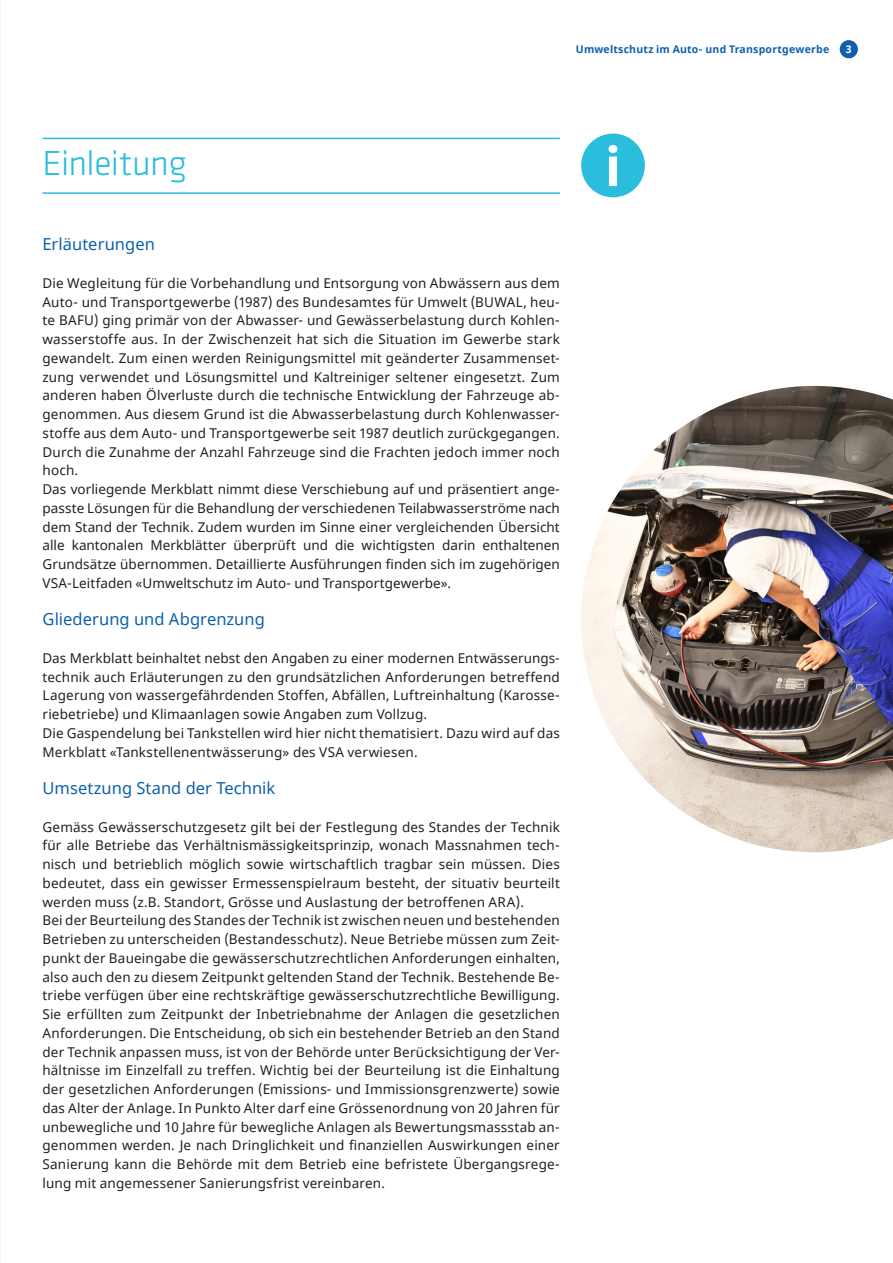
<style>
.page{position:relative;width:893px;height:1263px;background:#fff}
.page>*{position:absolute;margin:0;border:0;box-sizing:border-box;transform-origin:0 0}
.t1{font:300 36px "Klavika Basic";letter-spacing:-.015em;color:#2abdd9}
.t2{font:16.5px "Noto Sans";color:#0e60ac}
.t3{font:13.5px/18.8px "Noto Sans";letter-spacing:.01em;color:#231f20}
.t4{font:700 10.5px "Noto Sans";letter-spacing:.02em;color:#0e60ac}
.t5{font:700 10.5px "Noto Sans";color:#fff}
</style>
<div class="page">
<hr style="left:0;top:0;width:1px;height:1263px;background:#bfbfbf">
<img style="left:581px;top:386px;width:312px;height:466px">
<div style="left:840px;top:40px;width:18px;height:18px;background:#0e60ac;border-radius:50%"></div>
<hr style="left:43px;top:138px;width:517px;height:1px;background:#2abdd9">
<hr style="left:43px;top:192px;width:517px;height:2px;background:#2abdd9">
<div style="left:581px;top:134px;width:64px;height:63px;background:#2abddc;border-radius:50%"></div>
<svg style="left:609px;top:145px;width:8px;height:41px"></svg>
<p class="t4" style="left:576px;top:41px;width:255px">Umweltschutz im Auto- und Transportgewerbe</p>
<p class="t5" style="left:846px;top:42px;width:7px">3</p>
<h1 class="t1" style="left:43px;top:142px;width:146px">Einleitung</h1>
<p class="t2" style="left:43px;top:233px;width:114px">Erläuterungen</p>
<p class="t3" style="left:43px;top:274px;width:519px">Die Wegleitung für die Vorbehandlung und Entsorgung von Abwässern aus dem Auto- und Transportgewerbe (1987) des Bundesamtes für Umwelt (BUWAL, heu&shy;te BAFU) ging primär von der Abwasser- und Gewässerbelastung durch Kohlen&shy;wasserstoffe aus. In der Zwischenzeit hat sich die Situation im Gewerbe stark gewandelt. Zum einen werden Reinigungsmittel mit geänderter Zusammenset&shy;zung verwendet und Lösungsmittel und Kaltreiniger seltener eingesetzt. Zum anderen haben Ölverluste durch die technische Entwicklung der Fahrzeuge ab&shy;genommen. Aus diesem Grund ist die Abwasserbelastung durch Kohlenwasser&shy;stoffe aus dem Auto- und Transportgewerbe seit 1987 deutlich zurückgegangen.<br>Durch die Zunahme der Anzahl Fahrzeuge sind die Frachten jedoch immer noch hoch.<br>Das vorliegende Merkblatt nimmt diese Verschiebung auf und präsentiert ange&shy;passte Lösungen für die Behandlung der verschiedenen Teilabwasserströme nach dem Stand der Technik. Zudem wurden im Sinne einer vergleichenden Übersicht alle kantonalen Merkblätter überprüft und die wichtigsten darin enthaltenen Grundsätze übernommen. Detaillierte Ausführungen finden sich im zugehörigen VSA-Leitfaden «Umweltschutz im Auto- und Transportgewerbe».</p>
<p class="t2" style="left:43px;top:608px;width:224px">Gliederung und Abgrenzung</p>
<p class="t3" style="left:43px;top:649px;width:519px">Das Merkblatt beinhaltet nebst den Angaben zu einer modernen Entwässerungs&shy;technik auch Erläuterungen zu den grundsätzlichen Anforderungen betreffend Lagerung von wassergefährdenden Stoffen, Abfällen, Luftreinhaltung (Karosse&shy;riebetriebe) und Klimaanlagen sowie Angaben zum Vollzug.<br>Die Gaspendelung bei Tankstellen wird hier nicht thematisiert. Dazu wird auf das Merkblatt «Tankstellenentwässerung» des VSA verwiesen.</p>
<p class="t2" style="left:43px;top:777px;width:234px">Umsetzung Stand der Technik</p>
<p class="t3" style="left:43px;top:818px;width:519px">Gemäss Gewässerschutzgesetz gilt bei der Festlegung des Standes der Technik für alle Betriebe das Verhältnismässigkeitsprinzip, wonach Massnahmen tech&shy;nisch und betrieblich möglich sowie wirtschaftlich tragbar sein müssen. Dies bedeutet, dass ein gewisser Ermessenspielraum besteht, der situativ beurteilt werden muss (z.B. Standort, Grösse und Auslastung der betroffenen ARA).<br>Bei der Beurteilung des Standes der Technik ist zwischen neuen und bestehenden Betrieben zu unterscheiden (Bestandesschutz). Neue Betriebe müssen zum Zeit&shy;punkt der Baueingabe die gewässerschutzrechtlichen Anforderungen einhalten, also auch den zu diesem Zeitpunkt geltenden Stand der Technik. Bestehende Be&shy;triebe verfügen über eine rechtskräftige gewässerschutzrechtliche Bewilligung.<br>Sie erfüllten zum Zeitpunkt der Inbetriebnahme der Anlagen die gesetzlichen Anforderungen. Die Entscheidung, ob sich ein bestehender Betrieb an den Stand der Technik anpassen muss, ist von der Behörde unter Berücksichtigung der Ver&shy;hältnisse im Einzelfall zu treffen. Wichtig bei der Beurteilung ist die Einhaltung der gesetzlichen Anforderungen (Emissions- und Immissionsgrenzwerte) sowie das Alter der Anlage. In Punkto Alter darf eine Grössenordnung von 20 Jahren für unbewegliche und 10 Jahre für bewegliche Anlagen als Bewertungsmassstab an&shy;genommen werden. Je nach Dringlichkeit und finanziellen Auswirkungen einer Sanierung kann die Behörde mit dem Betrieb eine befristete Übergangsrege&shy;lung mit angemessener Sanierungsfrist vereinbaren.</p>
</div>
